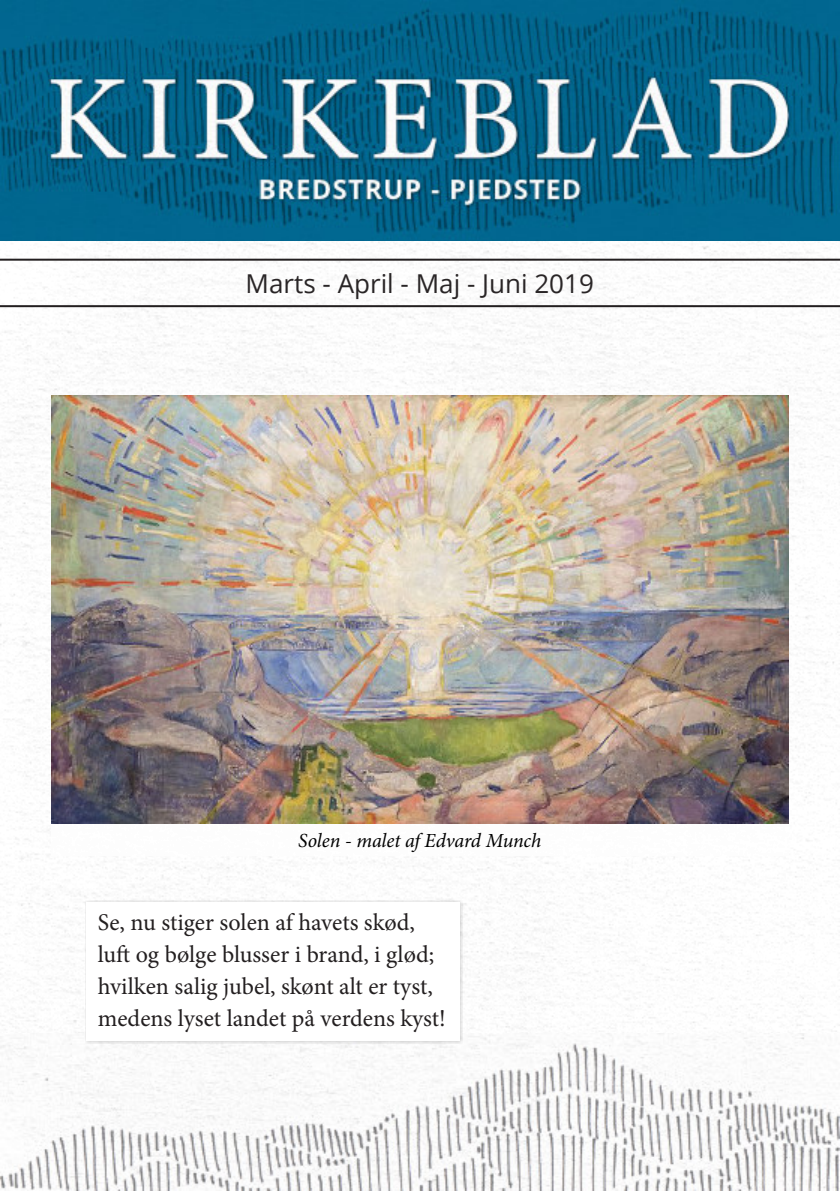
<style>
.page{position:relative;width:840px;height:1191px;background:#fff}
.page>*{position:absolute;margin:0;border:0;box-sizing:border-box;transform-origin:0 0}
.t1{font:26px "Open Sans";color:#292526}
.t2{font:24px/32px "Minion Pro";color:#231f20}
.t3{font:italic 20px "Minion Pro";letter-spacing:-.01em;color:#000}
</style>
<div class="page">
<img style="left:0;top:240px;width:840px;height:793px">
<hr style="left:0;top:259px;width:840px;height:2px;background:#231f20">
<hr style="left:0;top:305px;width:840px;height:2px;background:#231f20">
<img style="left:0;top:0;width:840px;height:240px">
<img style="left:260px;top:178px;width:322px;height:28px">
<img style="left:50px;top:76px;width:741px;height:85px">
<img style="left:0;top:1033px;width:840px;height:158px">
<img style="left:85px;top:901px;width:377px;height:142px">
<div style="left:86px;top:901px;width:373px;height:139px;background:#fff"></div>
<img style="left:51px;top:396px;width:737px;height:428px">
<div style="left:51px;top:824px;width:737px;height:31px;background:#fff"></div>
<p class="t1" style="left:245px;top:273px;width:350px">Marts - April - Maj - Juni 2019</p>
<p class="t3" style="left:298px;top:832px;width:244px">Solen - malet af Edvard Munch</p>
<p class="t2" style="left:98px;top:908px;width:349px">Se, nu stiger solen af havets skød, luft og bølge blusser i brand, i glød; hvilken salig jubel, skønt alt er tyst, medens lyset landet på verdens kyst!</p>
</div>
